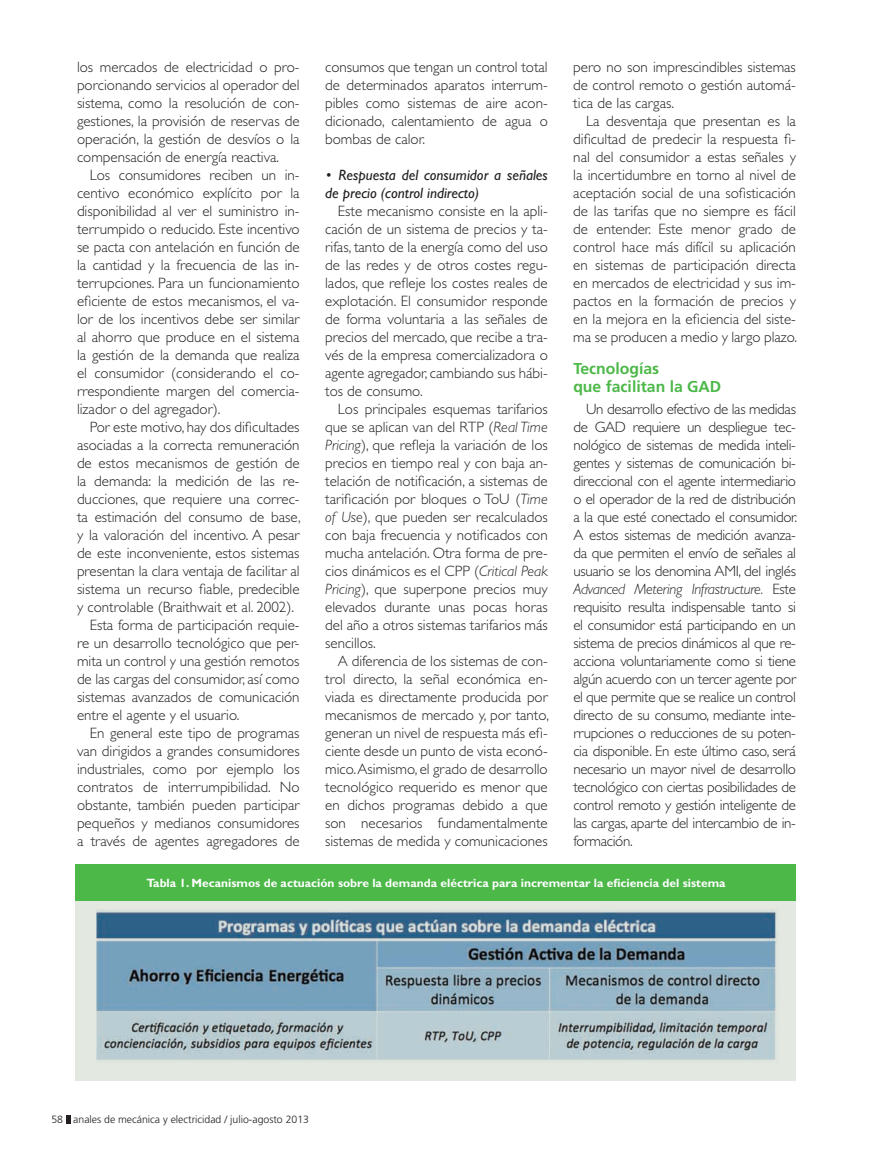
<style>
.page{position:relative;width:873px;height:1149px;background:#fff}
.page>*{position:absolute;margin:0;border:0;box-sizing:border-box;transform-origin:0 0}
.t1{font:700 15.75px/18px "Frutiger LT Std";color:#4cb848}
.t2{font:300 15px/18px "Gill Sans Std";color:#231f20;text-align:justify}
.t3{font:italic 15px/18px "Gill Sans Std";color:#231f20}
.t4{font:700 12px "Gill Sans Std";color:#fff}
.t5{font:300 10.5px "Frutiger LT Std";color:#231f20}
.s1{font-weight:300;font-style:normal}
.s2{font-style:italic}
</style>
<div class="page">
<svg style="left:66px;top:1115px;width:4px;height:8px"></svg>
<div style="left:76px;top:864px;width:720px;height:36px;background:#4cb848"></div>
<div style="left:76px;top:900px;width:720px;height:180px;background:#e3e8e1"></div>
<img style="left:96px;top:909px;width:681px;height:151px">
<p class="t2" style="left:77px;top:58px;width:224px">los mercados de electricidad o pro&shy;porcionando servicios al operador del sistema, como la resolución de con&shy;gestiones, la provisión de reservas de operación, la gestión de desvíos o la compensación de energía reactiva.</p>
<p class="t2" style="left:77px;top:166px;width:224px;text-indent:13px">Los consumidores reciben un in&shy;centivo económico explícito por la disponibilidad al ver el suministro in&shy;terrumpido o reducido. Este incentivo se pacta con antelación en función de la cantidad y la frecuencia de las in&shy;terrupciones. Para un funcionamiento eficiente de estos mecanismos, el va&shy;lor de los incentivos debe ser similar al ahorro que produce en el sistema la gestión de la demanda que realiza el consumidor (considerando el co&shy;rrespondiente margen del comercia&shy;lizador o del agregador).</p>
<p class="t2" style="left:90px;top:418px;width:211px">Por este motivo, hay dos dificultades</p>
<p class="t2" style="left:77px;top:436px;width:224px">asociadas a la correcta remuneración</p>
<p class="t2" style="left:77px;top:454px;width:224px">de estos mecanismos de gestión de</p>
<p class="t2" style="left:77px;top:472px;width:224px">la demanda: la medición de las re-</p>
<p class="t2" style="left:77px;top:490px;width:224px">ducciones, que requiere una correc-</p>
<p class="t2" style="left:77px;top:508px;width:225px">ta estimación del consumo de base,</p>
<p class="t2" style="left:77px;top:526px;width:224px">y la valoración del incentivo. A pesar</p>
<p class="t2" style="left:77px;top:544px;width:224px">de este inconveniente, estos sistemas</p>
<p class="t2" style="left:77px;top:562px;width:224px">presentan la clara ventaja de facilitar al</p>
<p class="t2" style="left:77px;top:580px;width:224px">sistema un recurso fiable, predecible</p>
<p class="t2" style="left:77px;top:598px;width:219px">y controlable (Braithwait et al. 2002).</p>
<p class="t2" style="left:90px;top:616px;width:211px">Esta forma de participación requie-</p>
<p class="t2" style="left:77px;top:634px;width:224px">re un desarrollo tecnológico que per-</p>
<p class="t2" style="left:77px;top:652px;width:224px">mita un control y una gestión remotos</p>
<p class="t2" style="left:77px;top:670px;width:224px">de las cargas del consumidor, así como</p>
<p class="t2" style="left:77px;top:688px;width:224px">sistemas avanzados de comunicación</p>
<p class="t2" style="left:77px;top:706px;width:164px">entre el agente y el usuario.</p>
<p class="t2" style="left:90px;top:724px;width:211px">En general este tipo de programas</p>
<p class="t2" style="left:77px;top:742px;width:224px">van dirigidos a grandes consumidores</p>
<p class="t2" style="left:77px;top:760px;width:224px">industriales, como por ejemplo los</p>
<p class="t2" style="left:77px;top:778px;width:224px">contratos de interrumpibilidad. No</p>
<p class="t2" style="left:77px;top:796px;width:224px">obstante, también pueden participar</p>
<p class="t2" style="left:77px;top:814px;width:224px">pequeños y medianos consumidores</p>
<p class="t2" style="left:77px;top:832px;width:224px">a través de agentes agregadores de</p>
<p class="t2" style="left:325px;top:58px;width:224px">consumos que tengan un control total de determinados aparatos interrum&shy;pibles como sistemas de aire acon&shy;dicionado, calentamiento de agua o bombas de calor.</p>
<p class="t3" style="left:325px;top:166px;width:224px"><span class="s1">•</span> Respuesta del consumidor a señales de precio (control indirecto)</p>
<p class="t2" style="left:325px;top:202px;width:224px;text-indent:13px">Este mecanismo consiste en la apli&shy;cación de un sistema de precios y ta&shy;rifas, tanto de la energía como del uso de las redes y de otros costes regu&shy;lados, que refleje los costes reales de explotación. El consumidor responde de forma voluntaria a las señales de precios del mercado, que recibe a tra&shy;vés de la empresa comercializadora o agente agregador, cambiando sus hábi&shy;tos de consumo.</p>
<p class="t2" style="left:325px;top:400px;width:224px;text-indent:13px">Los principales esquemas tarifarios que se aplican van del RTP (<span class="s2">Real Time Pricing</span>), que refleja la variación de los precios en tiempo real y con baja an&shy;telación de notificación, a sistemas de tarificación por bloques o ToU (<span class="s2">Time of Use</span>), que pueden ser recalculados con baja frecuencia y notificados con mucha antelación. Otra forma de pre&shy;cios dinámicos es el CPP (<span class="s2">Critical Peak Pricing</span>), que superpone precios muy elevados durante unas pocas horas del año a otros sistemas tarifarios más sencillos.</p>
<p class="t2" style="left:325px;top:652px;width:225px;text-indent:13px">A diferencia de los sistemas de con&shy;trol directo, la señal económica en&shy;viada es directamente producida por mecanismos de mercado y, por tanto, generan un nivel de respuesta más efi&shy;ciente desde un punto de vista econó&shy;mico. Asimismo, el grado de desarrollo tecnológico requerido es menor que en dichos programas debido a que son necesarios fundamentalmente sistemas de medida y comunicaciones</p>
<p class="t2" style="left:573px;top:58px;width:224px">pero no son imprescindibles sistemas de control remoto o gestión automá&shy;tica de las cargas.</p>
<p class="t2" style="left:573px;top:112px;width:225px;text-indent:13px">La desventaja que presentan es la dificultad de predecir la respuesta fi&shy;nal del consumidor a estas señales y la incertidumbre en torno al nivel de aceptación social de una sofisticación de las tarifas que no siempre es fácil de entender. Este menor grado de control hace más difícil su aplicación en sistemas de participación directa en mercados de electricidad y sus im&shy;pactos en la formación de precios y en la mejora en la eficiencia del siste&shy;ma se producen a medio y largo plazo.</p>
<p class="t1" style="left:573px;top:359px;width:149px">Tecnologías<br>que facilitan la GAD</p>
<p class="t2" style="left:573px;top:400px;width:225px;text-indent:13px">Un desarrollo efectivo de las medidas de GAD requiere un despliegue tec&shy;nológico de sistemas de medida inteli&shy;gentes y sistemas de comunicación bi&shy;direccional con el agente intermediario o el operador de la red de distribución a la que esté conectado el consumidor.<br>A estos sistemas de medición avanza&shy;da que permiten el envío de señales al usuario se los denomina AMI, del inglés <span class="s2">Advanced Metering Infrastructure.</span> Este requisito resulta indispensable tanto si el consumidor está participando en un sistema de precios dinámicos al que re&shy;acciona voluntariamente como si tiene algún acuerdo con un tercer agente por el que permite que se realice un control directo de su consumo, mediante inte&shy;rrupciones o reducciones de su poten&shy;cia disponible. En este último caso, será necesario un mayor nivel de desarrollo tecnológico con ciertas posibilidades de control remoto y gestión inteligente de las cargas, aparte del intercambio de in&shy;formación.</p>
<p class="t4" style="left:146px;top:875px;width:580px">Tabla 1. Mecanismos de actuación sobre la demanda eléctrica para incrementar la eficiencia del sistema</p>
<p class="t5" style="left:51px;top:1113px;width:259px">58 anales de mecánica y electricidad / julio-agosto 2013</p>
</div>
